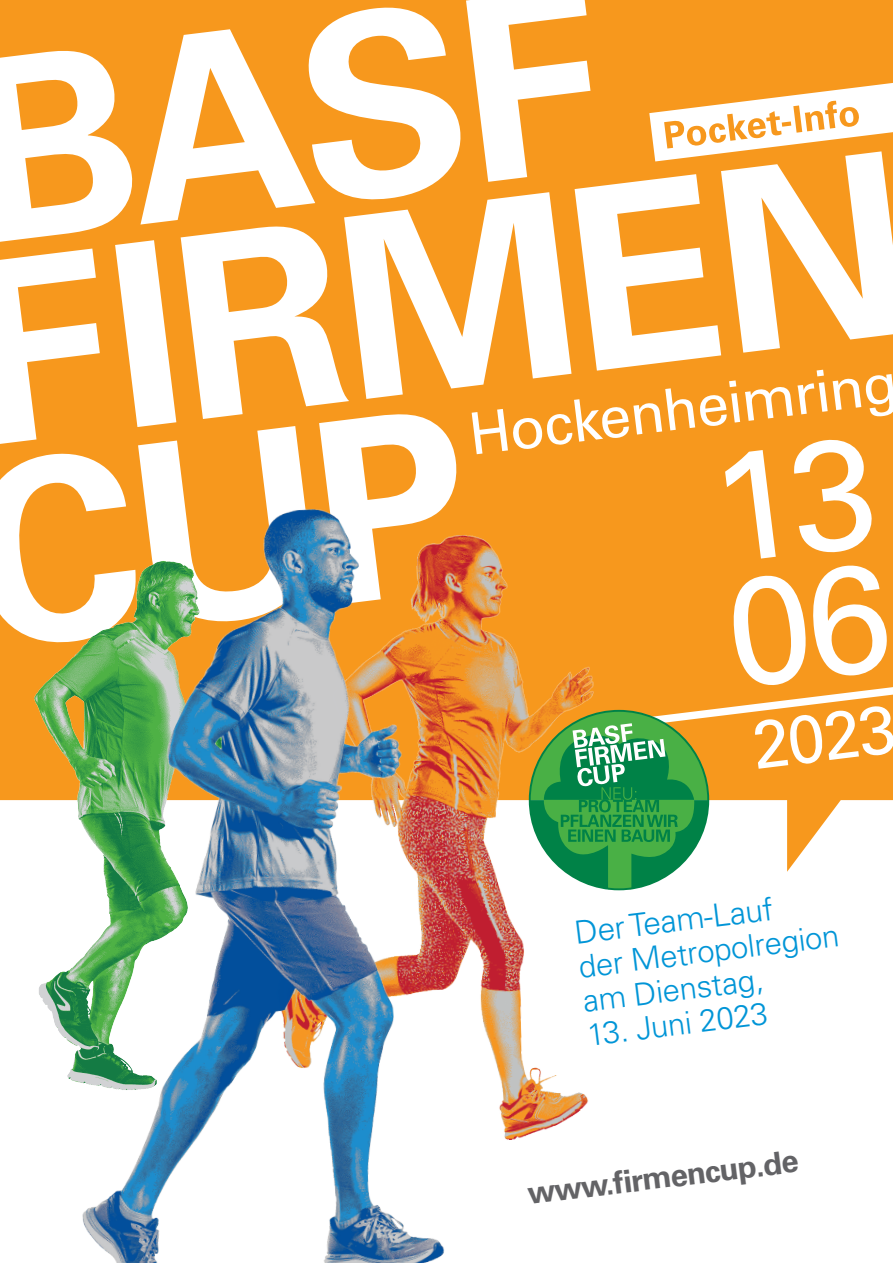
<style>
.page{position:relative;width:893px;height:1263px;background:#fff}
.page>*{position:absolute;margin:0;border:0;box-sizing:border-box;transform-origin:0 0}
.t1{font:67.65px "Univers LT Std";color:#fff}
.t2{font:300 31.95px "Univers LT Std";color:#0195d7}
.t3{font:300 31.2px "Univers LT Std";color:#0195d7}
.t4{font:700 31.2px "Univers LT Std";color:#636366}
</style>
<div class="page">
<div style="left:458px;top:0;width:435px;height:453px;background:#f7981d"></div>
<svg style="left:0;top:444px;width:458px;height:9px;fill:#f7981d"></svg>
<svg style="left:0;top:151px;width:893px;height:293px"></svg>
<svg style="left:0;top:0;width:590px;height:242px;fill:#f7981d"></svg>
<img style="left:0;top:453px;width:584px;height:810px">
<svg style="left:649px;top:81px;width:244px;height:80px"></svg>
<svg style="left:472px;top:370px;width:421px;height:520px;background:#dfa644"></svg>
<p class="t1" style="left:747px;top:706px;width:146px;rotate:-7deg">2023</p>
<p class="t2" style="left:572px;top:913px;width:201px;rotate:-7deg">Der Team-Lauf</p>
<p class="t3" style="left:577px;top:948px;width:264px;rotate:-7deg">der Metropolregion</p>
<p class="t3" style="left:581px;top:982px;width:183px;rotate:-7deg">am Dienstag,</p>
<p class="t3" style="left:585px;top:1016px;width:183px;rotate:-7deg">13. Juni 2023</p>
<p class="t4" style="left:526px;top:1175px;width:274px;rotate:-7deg">www.fi rmencup.de</p>
</div>
